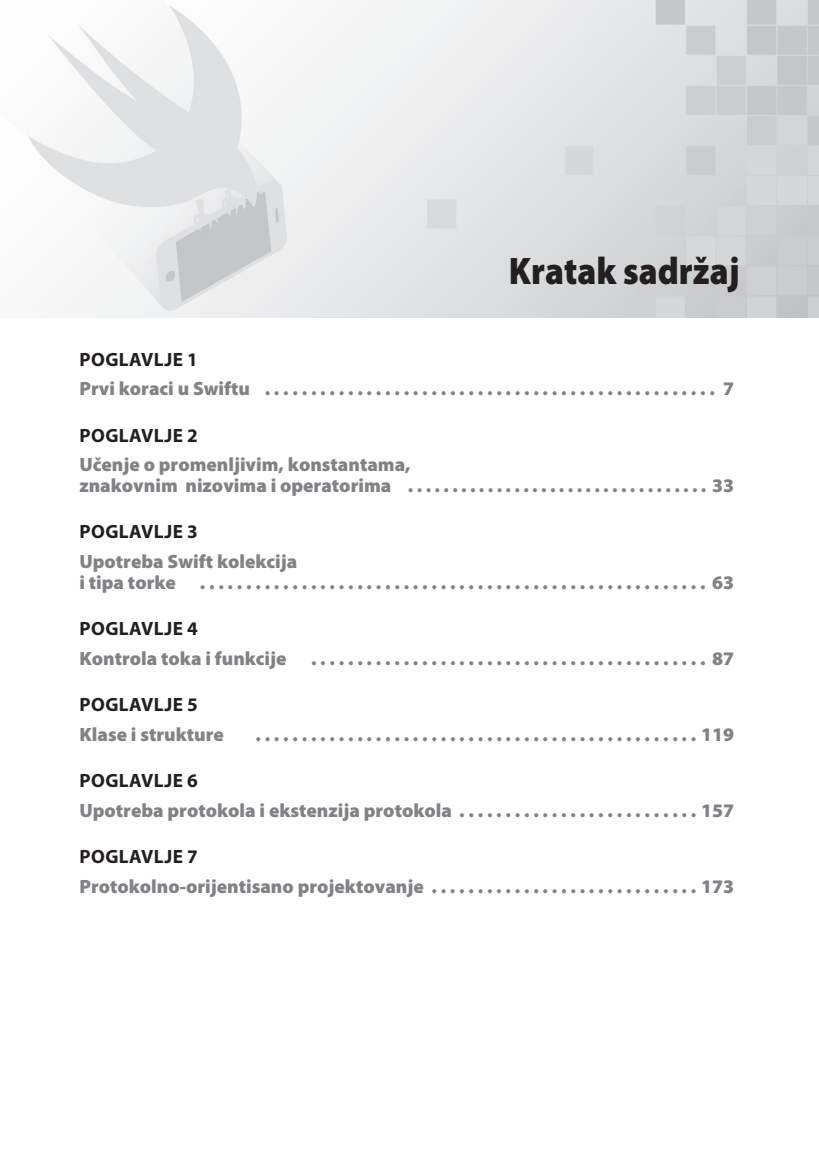
<style>
.page{position:relative;width:819px;height:1166px;background:#fff}
.page>*{position:absolute;margin:0;border:0;box-sizing:border-box;transform-origin:0 0}
.t1{font:900 38.5px "Myriad Pro";color:#231f20;scale:.9 1}
.t2{font:900 19.25px/21px "Myriad Pro";color:#808285}
.t3{font:700 19.25px "Myriad Pro";letter-spacing:.02em;color:#231f20}
</style>
<div class="page">
<img style="left:28px;top:0;width:791px;height:317px">
<h1 class="t1" style="left:508px;top:246px;width:258px">Kratak sadržaj</h1>
<p class="t3" style="left:80px;top:347px;width:120px">POGLAVLJE 1</p>
<p class="t2" style="left:79px;top:378px;width:656px">Prvi koraci u Swiftu . . . . . . . . . . . . . . . . . . . . . . . . . . . . . . . . . . . . . . . . . . . . . . . . . 7</p>
<p class="t3" style="left:80px;top:422px;width:120px">POGLAVLJE 2</p>
<p class="t2" style="left:79px;top:453px;width:656px">Učenje o promenljivim, konstantama,<br>znakovnim nizovima i operatorima . . . . . . . . . . . . . . . . . . . . . . . . . . . . . . . . . . 33</p>
<p class="t3" style="left:80px;top:519px;width:120px">POGLAVLJE 3</p>
<p class="t2" style="left:79px;top:550px;width:656px">Upotreba Swift kolekcija<br>i tipa torke . . . . . . . . . . . . . . . . . . . . . . . . . . . . . . . . . . . . . . . . . . . . . . . . . . . . . . . 63</p>
<p class="t3" style="left:80px;top:616px;width:120px">POGLAVLJE 4</p>
<p class="t2" style="left:79px;top:647px;width:209px">Kontrola toka i funkcije</p>
<p class="t2" style="left:311px;top:647px;width:424px">. . . . . . . . . . . . . . . . . . . . . . . . . . . . . . . . . . . . . . . . . . . 87</p>
<p class="t3" style="left:80px;top:692px;width:120px">POGLAVLJE 5</p>
<p class="t2" style="left:79px;top:723px;width:146px">Klase i strukture</p>
<p class="t2" style="left:255px;top:723px;width:480px">. . . . . . . . . . . . . . . . . . . . . . . . . . . . . . . . . . . . . . . . . . . . . . . . 119</p>
<p class="t3" style="left:80px;top:768px;width:120px">POGLAVLJE 6</p>
<p class="t2" style="left:79px;top:799px;width:656px">Upotreba protokola i ekstenzija protokola . . . . . . . . . . . . . . . . . . . . . . . . . . 157</p>
<p class="t3" style="left:80px;top:844px;width:120px">POGLAVLJE 7</p>
<p class="t2" style="left:79px;top:875px;width:656px">Protokolno-orijentisano projektovanje . . . . . . . . . . . . . . . . . . . . . . . . . . . . . 173</p>
</div>
